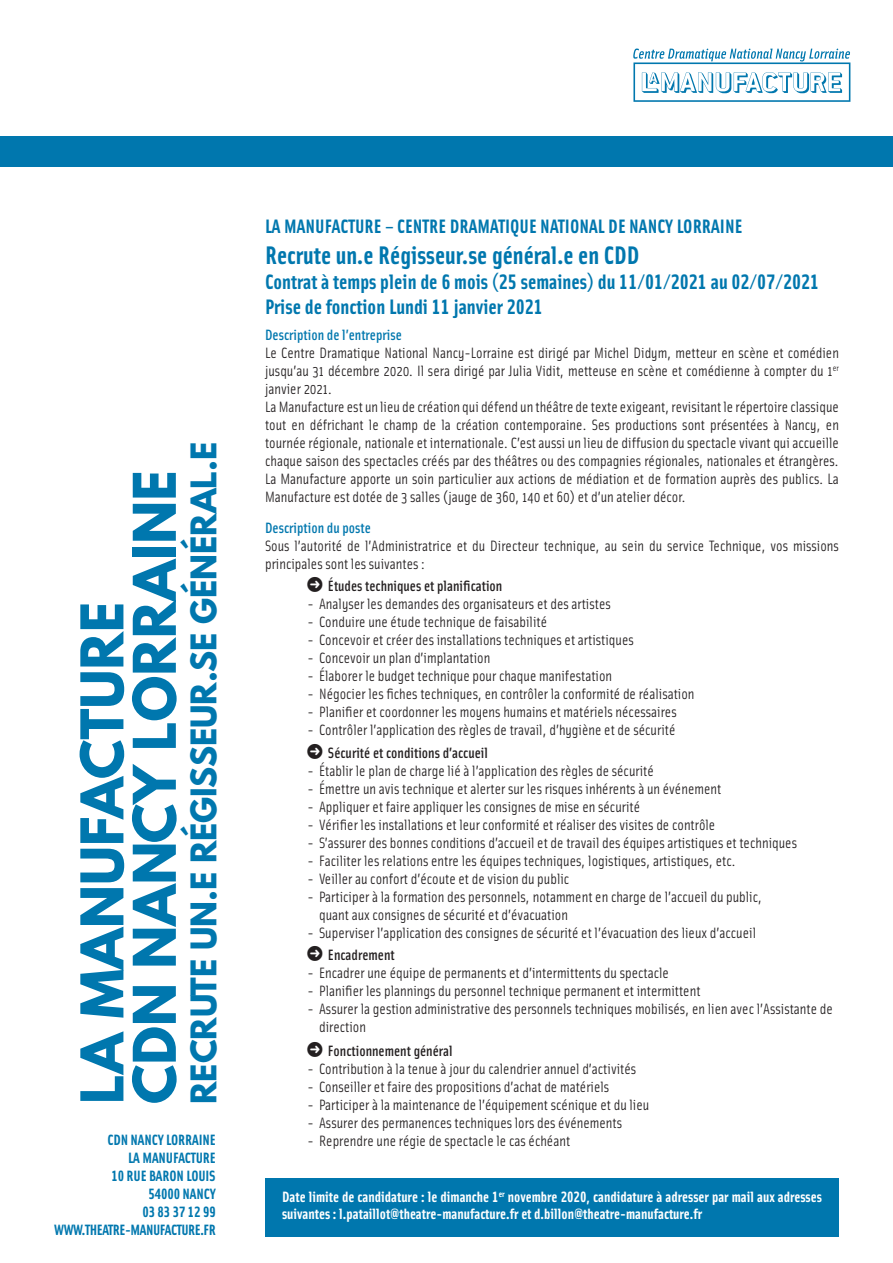
<style>
.page{position:relative;width:893px;height:1263px;background:#fff}
.page>*{position:absolute;margin:0;border:0;box-sizing:border-box;transform-origin:0 0}
.t1{font:700 52.2px/52.3px "League Spartan";color:#0077ae}
.t2{font:700 31.35px "League Spartan";color:#0077ae}
.t3{font:25.5px "Solex Bold Lining";color:#0077ae}
.t4{font:21px/25.2px "Solex Bold Lining";color:#0077ae}
.t5{font:19.5px "Solex Bold Lining";color:#0077ae}
.t6{font:15px/18px "Solex";color:#231f20}
.t7{font:15px/16.5px "Solex Bold Lining";color:#fff}
.t8{font:15px "Solex Medium Lining";color:#231f20}
.t9{font:15px/18px "Solex Bold Lining";letter-spacing:-.01em;color:#0077ae;text-align:right}
.t10{font:15px "Solex Medium Lining";color:#0077ae}
</style>
<div class="page">
<div style="left:265px;top:1178px;width:574px;height:58px;background:#0077ae"></div>
<div style="left:0;top:136px;width:893px;height:31px;background:#0077ae"></div>
<svg style="left:633px;top:49px;width:217px;height:53px"></svg>
<h2 class="t2" style="left:179px;top:1104px;width:664px;rotate:-90deg">RECRUTE UN.E RÉGISSEUR.SE GÉNÉRAL.E</h2>
<p class="t9" style="left:54px;top:1130px;width:163px">CDN NANCY LORRAINE<br>LA MANUFACTURE<br>10 RUE BARON LOUIS<br>54000 NANCY<br>03 83 37 12 99<br>WWW.THEATRE-MANUFACTURE.FR</p>
<h1 class="t1" style="left:75px;top:1104px;width:635px;rotate:-90deg">LA MANUFACTURE<br>CDN NANCY LORRAINE</h1>
<h3 class="t5" style="left:265px;top:213px;width:479px">LA MANUFACTURE – CENTRE DRAMATIQUE NATIONAL DE NANCY LORRAINE</h3>
<h3 class="t3" style="left:265px;top:238px;width:376px">Recrute un.e Régisseur.se général.e en CDD</h3>
<h3 class="t4" style="left:265px;top:268px;width:556px">Contrat à temps plein de 6 mois (25 semaines) du 11/01/2021 au 02/07/2021<br>Prise de fonction Lundi 11 janvier 2021</h3>
<p class="t10" style="left:265px;top:325px;width:138px">Description de l’entreprise</p>
<p class="t6" style="left:265px;top:344px;width:575px">Le Centre Dramatique National Nancy-Lorraine est dirigé par Michel Didym, metteur en scène et comédien jusqu’au 31 décembre 2020. Il sera dirigé par Julia Vidit, metteuse en scène et comédienne à compter du 1<sup>er </sup>janvier 2021.<br>La Manufacture est un lieu de création qui défend un théâtre de texte exigeant, revisitant le répertoire classique tout en défrichant le champ de la création contemporaine. Ses productions sont présentées à Nancy, en tournée régionale, nationale et internationale. C’est aussi un lieu de diffusion du spectacle vivant qui accueille chaque saison des spectacles créés par des théâtres ou des compagnies régionales, nationales et étrangères.<br>La Manufacture apporte un soin particulier aux actions de médiation et de formation auprès des publics. La Manufacture est dotée de 3 salles (jauge de 360, 140 et 60) et d’un atelier décor.</p>
<p class="t10" style="left:265px;top:518px;width:107px">Description du poste</p>
<p class="t6" style="left:265px;top:536px;width:575px">Sous l’autorité de l’Administratrice et du Directeur technique, au sein du service Technique, vos missions principales sont les suivantes :</p>
<p class="t8" style="left:328px;top:576px;width:176px">Études techniques et planification</p>
<p class="t6" style="left:308px;top:595px;width:305px">- Analyser les demandes des organisateurs et des artistes</p>
<p class="t6" style="left:308px;top:613px;width:241px">- Conduire une étude technique de faisabilité</p>
<p class="t6" style="left:308px;top:631px;width:328px">- Concevoir et créer des installations techniques et artistiques</p>
<p class="t6" style="left:308px;top:649px;width:184px">- Concevoir un plan d’implantation</p>
<p class="t6" style="left:308px;top:667px;width:306px">- Élaborer le budget technique pour chaque manifestation</p>
<p class="t6" style="left:308px;top:685px;width:388px">- Négocier les fiches techniques, en contrôler la conformité de réalisation</p>
<p class="t6" style="left:308px;top:703px;width:371px">- Planifier et coordonner les moyens humains et matériels nécessaires</p>
<p class="t6" style="left:308px;top:721px;width:369px">- Contrôler l’application des règles de travail, d’hygiène et de sécurité</p>
<p class="t8" style="left:328px;top:743px;width:162px">Sécurité et conditions d’accueil</p>
<p class="t6" style="left:308px;top:761px;width:348px">- Établir le plan de charge lié à l’application des règles de sécurité</p>
<p class="t6" style="left:308px;top:779px;width:415px">- Émettre un avis technique et alerter sur les risques inhérents à un événement</p>
<p class="t6" style="left:308px;top:797px;width:334px">- Appliquer et faire appliquer les consignes de mise en sécurité</p>
<p class="t6" style="left:308px;top:815px;width:409px">- Vérifier les installations et leur conformité et réaliser des visites de contrôle</p>
<p class="t6" style="left:308px;top:833px;width:491px">- S’assurer des bonnes conditions d’accueil et de travail des équipes artistiques et techniques</p>
<p class="t6" style="left:308px;top:851px;width:430px">- Faciliter les relations entre les équipes techniques, logistiques, artistiques, etc.</p>
<p class="t6" style="left:308px;top:869px;width:263px">- Veiller au confort d’écoute et de vision du public</p>
<p class="t6" style="left:319px;top:887px;width:445px;text-indent:-11px">- Participer à la formation des personnels, notamment en charge de l’accueil du public, quant aux consignes de sécurité et d’évacuation</p>
<p class="t6" style="left:308px;top:923px;width:450px">- Superviser l’application des consignes de sécurité et l’évacuation des lieux d’accueil</p>
<p class="t8" style="left:328px;top:945px;width:68px">Encadrement</p>
<p class="t6" style="left:308px;top:963px;width:363px">- Encadrer une équipe de permanents et d’intermittents du spectacle</p>
<p class="t6" style="left:308px;top:981px;width:394px">- Planifier les plannings du personnel technique permanent et intermittent</p>
<p class="t6" style="left:319px;top:999px;width:515px;text-indent:-11px">- Assurer la gestion administrative des personnels techniques mobilisés, en lien avec l’Assistante de direction</p>
<p class="t8" style="left:328px;top:1041px;width:126px">Fonctionnement général</p>
<p class="t6" style="left:308px;top:1059px;width:330px">- Contribution à la tenue à jour du calendrier annuel d’activités</p>
<p class="t6" style="left:308px;top:1077px;width:303px">- Conseiller et faire des propositions d’achat de matériels</p>
<p class="t6" style="left:308px;top:1095px;width:343px">- Participer à la maintenance de l’équipement scénique et du lieu</p>
<p class="t6" style="left:308px;top:1113px;width:316px">- Assurer des permanences techniques lors des événements</p>
<p class="t6" style="left:308px;top:1131px;width:264px">- Reprendre une régie de spectacle le cas échéant</p>
<p class="t7" style="left:282px;top:1188px;width:541px">Date limite de candidature : le dimanche 1<sup>er</sup> novembre 2020, candidature à adresser par mail aux adresses suivantes : l.pataillot@theatre-manufacture.fr et d.billon@theatre-manufacture.fr</p>
</div>
